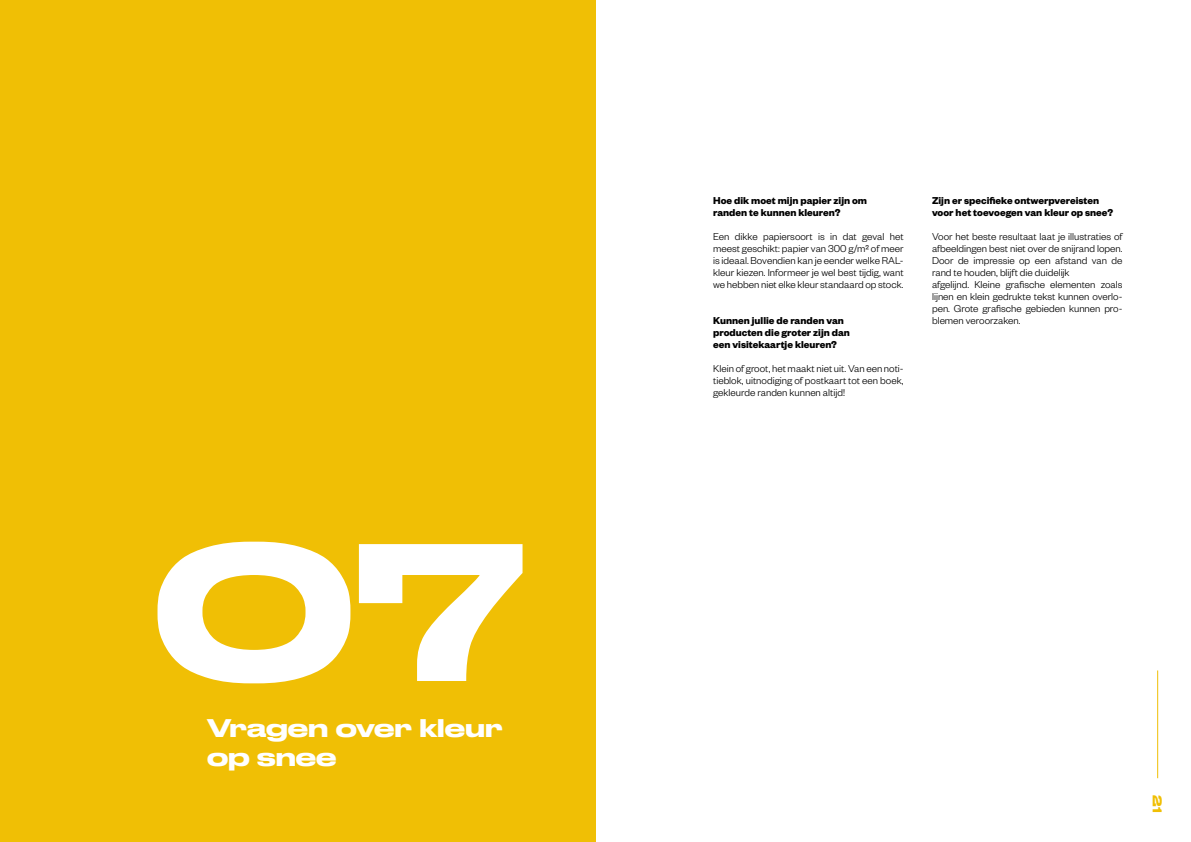
<style>
.page{position:relative;width:1191px;height:842px;background:#fff}
.page>*{position:absolute;margin:0;border:0;box-sizing:border-box;transform-origin:0 0}
.t1{font:500 184px "Druk Wide";color:#fff}
.t2{font:500 24px "Druk Wide";color:#fff}
.t3{font:500 12px "Druk Wide";color:#f0bf05}
.t4{font:300 11px/12px "Founders Grotesk";color:#000;text-align:justify}
.t5{font:700 11px/12px "Founders Grotesk";color:#000}
</style>
<div class="page">
<hr style="left:1157px;top:670px;width:1px;height:108px;background:#f0bf05">
<div style="left:0;top:0;width:595px;height:842px;background:#f0bf05"></div>
<h1 class="t1" style="left:153px;top:461px;width:374px">07</h1>
<h2 class="t2" style="left:207px;top:708px;width:297px">Vragen over kleur</h2>
<h2 class="t2" style="left:207px;top:737px;width:131px">op snee</h2>
<p class="t5" style="left:713px;top:194px;width:155px">Hoe dik moet mijn papier zijn om randen te kunnen kleuren?</p>
<p class="t4" style="left:713px;top:230px;width:192px">Een dikke papiersoort is in dat geval het meest geschikt: papier van 300 g/m² of meer is ideaal. Bovendien kan je eender welke RAL&shy;kleur kiezen. Informeer je wel best tijdig, want we hebben niet elke kleur standaard op stock.</p>
<p class="t5" style="left:713px;top:314px;width:138px">Kunnen jullie de randen van producten die groter zijn dan een visitekaartje kleuren?</p>
<p class="t4" style="left:713px;top:362px;width:192px">Klein of groot, het maakt niet uit. Van een noti&shy;tieblok, uitnodiging of postkaart tot een boek, gekleurde randen kunnen altijd!</p>
<p class="t5" style="left:932px;top:194px;width:183px">Zijn er specifieke ontwerpvereisten voor het toevoegen van kleur op snee?</p>
<p class="t4" style="left:932px;top:230px;width:192px;text-align:left">Voor het beste resultaat laat je illustraties of afbeeldingen best niet over de snijrand lopen.<br>Door de impressie op een afstand van de rand te houden, blijft die duidelijk<br>afgelijnd. Kleine grafische elementen zoals lijnen en klein gedrukte tekst kunnen overlo&shy;pen. Grote grafische gebieden kunnen pro&shy;blemen veroorzaken.</p>
<p class="t3" style="left:1167px;top:795px;width:19px;rotate:90deg">21</p>
</div>
